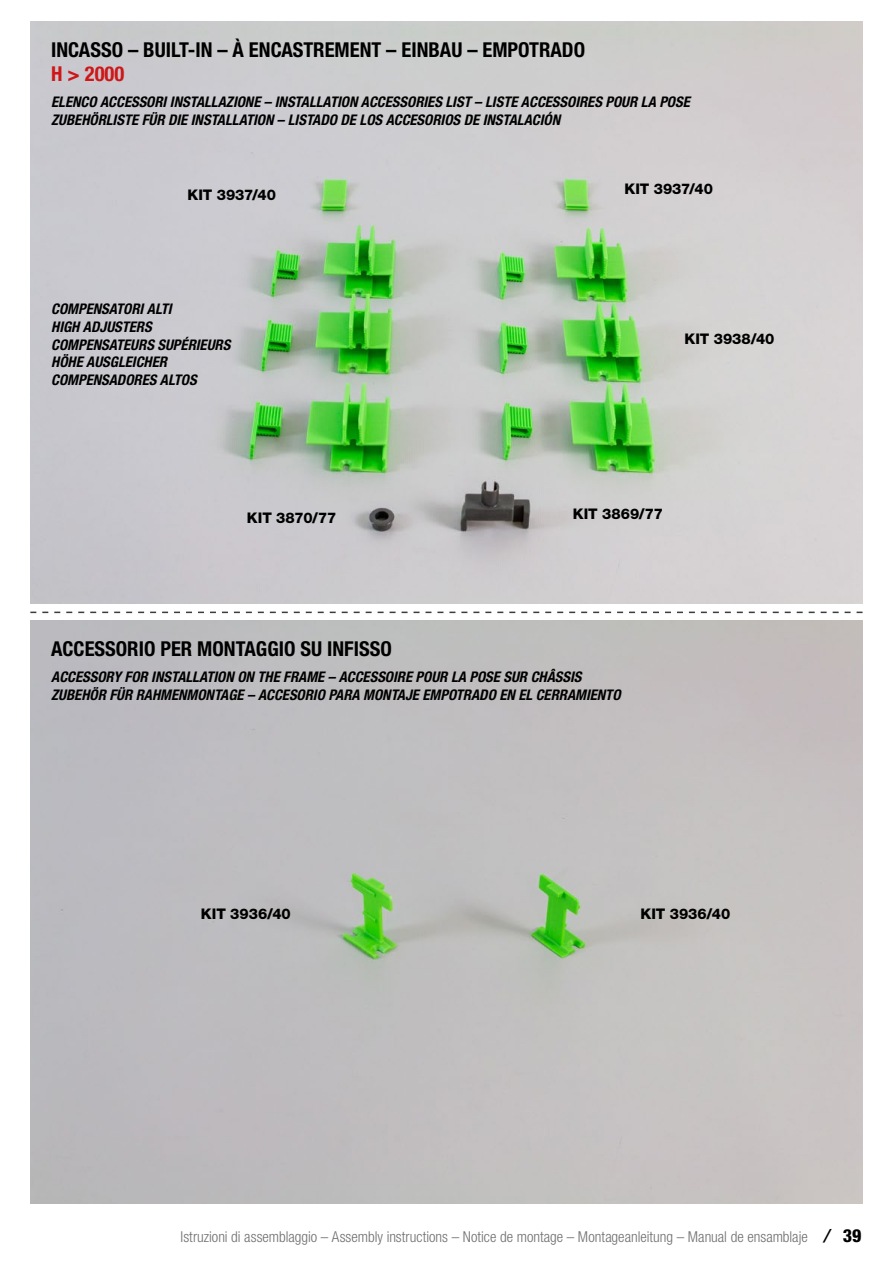
<style>
.page{position:relative;width:893px;height:1263px;background:#fff}
.page>*{position:absolute;margin:0;border:0;box-sizing:border-box;transform-origin:0 0}
.t1{font:700 condensed 20.55px "Helvetica Neue LT Std";color:#000}
.t2{font:700 condensed 20.55px "Helvetica Neue LT Std";color:#cd1719}
.t3{font:300 condensed 15px "Helvetica Neue LT Std";color:#706f6f}
.t4{font:italic 700 condensed 14.7px/17.5px "Helvetica Neue LT Std";color:#000}
.t5{font:800 14.7px "Helvetica Neue LT Std";color:#000}
.s1{font-weight:800;font-size:18px;color:#000}
</style>
<div class="page">
<svg style="left:30px;top:612px;width:833px;height:1px"></svg>
<img style="left:30px;top:32px;width:833px;height:572px">
<div style="left:30px;top:21px;width:833px;height:11px;background:#caccca"></div>
<img style="left:30px;top:621px;width:833px;height:582px">
<h1 class="t1" style="left:51px;top:37px;width:535px">INCASSO – BUILT-IN – À ENCASTREMENT – EINBAU – EMPOTRADO</h1>
<h1 class="t2" style="left:51px;top:62px;width:75px">H &gt; 2000</h1>
<p class="t4" style="left:51px;top:93px;width:640px">ELENCO ACCESSORI INSTALLAZIONE – INSTALLATION ACCESSORIES LIST – LISTE ACCESSOIRES POUR LA POSE<br>ZUBEHÖRLISTE FÜR DIE INSTALLATION – LISTADO DE LOS ACCESORIOS DE INSTALACIÓN</p>
<p class="t5" style="left:187px;top:186px;width:90px">KIT 3937/40</p>
<p class="t5" style="left:624px;top:180px;width:90px">KIT 3937/40</p>
<p class="t4" style="left:51px;top:300px;width:181px">COMPENSATORI ALTI<br>HIGH ADJUSTERS<br>COMPENSATEURS SUPÉRIEURS<br>HÖHE AUSGLEICHER<br>COMPENSADORES ALTOS</p>
<p class="t5" style="left:684px;top:330px;width:92px">KIT 3938/40</p>
<p class="t5" style="left:247px;top:509px;width:91px">KIT 3870/77</p>
<p class="t5" style="left:573px;top:505px;width:92px">KIT 3869/77</p>
<h1 class="t1" style="left:51px;top:637px;width:342px">ACCESSORIO PER MONTAGGIO SU INFISSO</h1>
<p class="t4" style="left:51px;top:668px;width:571px">ACCESSORY FOR INSTALLATION ON THE FRAME – ACCESSOIRE POUR LA POSE SUR CHÂSSIS<br>ZUBEHÖR FÜR RAHMENMONTAGE – ACCESORIO PARA MONTAJE EMPOTRADO EN EL CERRAMIENTO</p>
<p class="t5" style="left:201px;top:905px;width:91px">KIT 3936/40</p>
<p class="t5" style="left:640px;top:905px;width:91px">KIT 3936/40</p>
<p class="t3" style="left:180px;top:1228px;width:683px">Istruzioni di assemblaggio – Assembly instructions – Notice de montage – Montageanleitung – Manual de ensamblaje <span class="s1">∕ 39</span></p>
</div>
